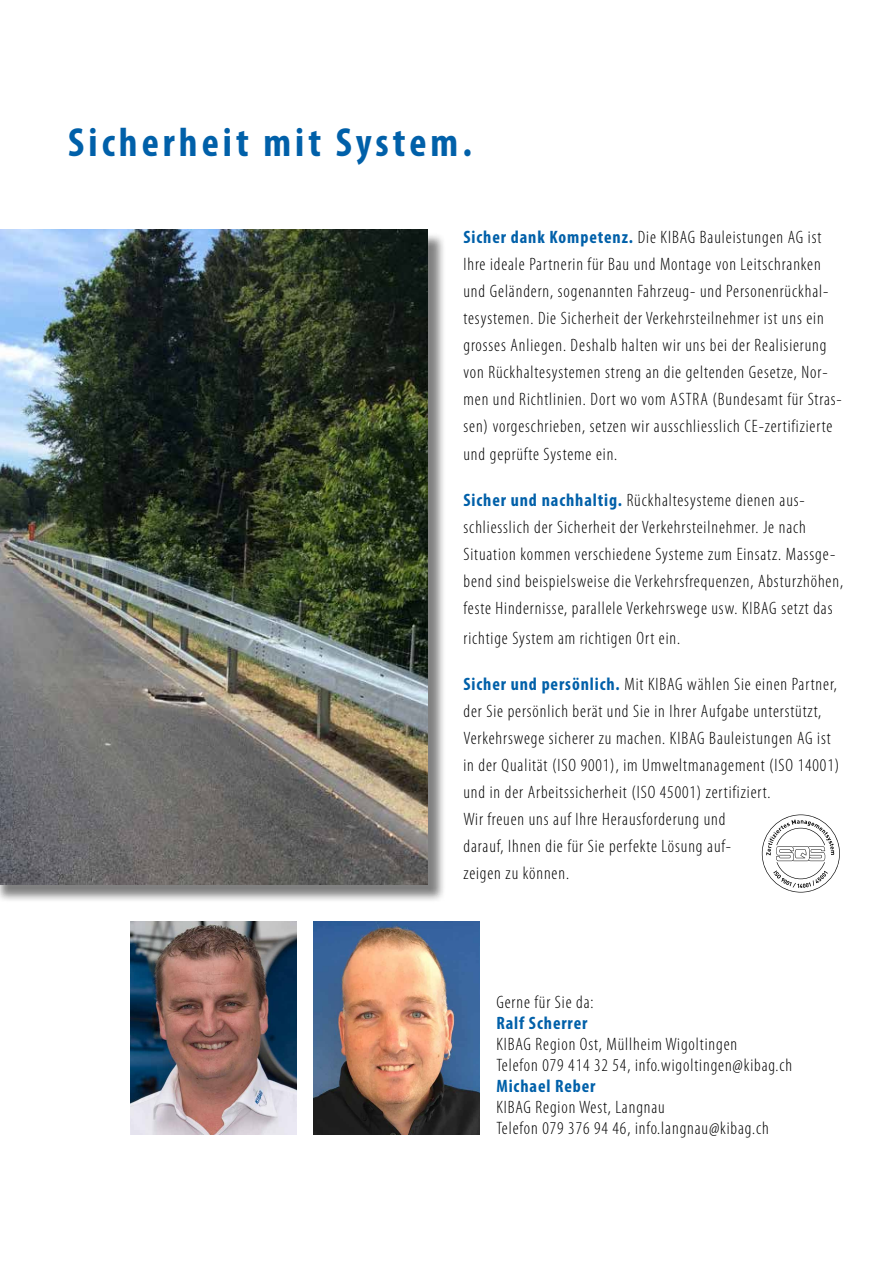
<style>
.page{position:relative;width:893px;height:1263px;background:#fff}
.page>*{position:absolute;margin:0;border:0;box-sizing:border-box;transform-origin:0 0}
.t1{font:700 condensed 40.8px "Myriad Pro";letter-spacing:.1em;color:#0060a9}
.t2{font:300 condensed 18px/27px "Myriad Pro";letter-spacing:.05em;color:#000}
.t3{font:700 condensed 18px "Myriad Pro";letter-spacing:.05em;color:#0060a9}
.s1{font-weight:700;color:#0060a9}
</style>
<div class="page">
<div style="left:0;top:232px;width:446px;height:671px;background:#000;opacity:.5"></div>
<img style="left:0;top:230px;width:427px;height:654px">
<img style="left:130px;top:921px;width:166px;height:213px">
<img style="left:313px;top:921px;width:166px;height:213px">
<svg style="left:762px;top:814px;width:78px;height:78px"></svg>
<h1 class="t1" style="left:68px;top:117px;width:405px">Sicherheit mit System.</h1>
<p class="t2" style="left:463px;top:224px;width:380px"><span class="s1">Sicher dank Kompetenz.</span> Die KIBAG Bauleistungen AG ist Ihre ideale Partnerin für Bau und Montage von Leitschranken und Geländern, sogenannten Fahrzeug- und Personenrückhal&shy;tesystemen. Die Sicherheit der Verkehrsteilnehmer ist uns ein grosses Anliegen. Deshalb halten wir uns bei der Realisierung von Rückhaltesystemen streng an die geltenden Gesetze, Nor&shy;men und Richtlinien. Dort wo vom ASTRA (Bundesamt für Stras&shy;sen) vorgeschrieben, setzen wir ausschliesslich CE-zertifizierte und geprüfte Systeme ein.</p>
<p class="t2" style="left:463px;top:487px;width:381px"><span class="s1">Sicher und nachhaltig.</span> Rückhaltesysteme dienen aus&shy;schliesslich der Sicherheit der Verkehrsteilnehmer. Je nach Situation kommen verschiedene Systeme zum Einsatz. Massge&shy;bend sind beispielsweise die Verkehrsfrequenzen, Absturzhöhen, feste Hindernisse, parallele Verkehrswege usw. KIBAG setzt das</p>
<p class="t2" style="left:463px;top:625px;width:218px">richtige System am richtigen Ort ein.</p>
<p class="t2" style="left:463px;top:671px;width:377px"><span class="s1">Sicher und persönlich.</span> Mit KIBAG wählen Sie einen Partner, der Sie persönlich berät und Sie in Ihrer Aufgabe unterstützt, Verkehrswege sicherer zu machen. KIBAG Bauleistungen AG ist in der Qualität (ISO 9001), im Umweltmanagement (ISO 14001) und in der Arbeitssicherheit (ISO 45001) zertifiziert.<br>Wir freuen uns auf Ihre Herausforderung und<br>darauf, Ihnen die für Sie perfekte Lösung auf-<br>zeigen zu können.</p>
<p class="t2" style="left:496px;top:989px;width:99px">Gerne für Sie da:</p>
<p class="t3" style="left:496px;top:1012px;width:93px">Ralf Scherrer</p>
<p class="t2" style="left:496px;top:1034px;width:297px;line-height:21px">KIBAG Region Ost, Müllheim Wigoltingen<br>Telefon 079 414 32 54, info.wigoltingen@kibag.ch</p>
<p class="t3" style="left:496px;top:1075px;width:101px">Michael Reber</p>
<p class="t2" style="left:496px;top:1097px;width:274px;line-height:21px">KIBAG Region West, Langnau<br>Telefon 079 376 94 46, info.langnau@kibag.ch</p>
</div>
